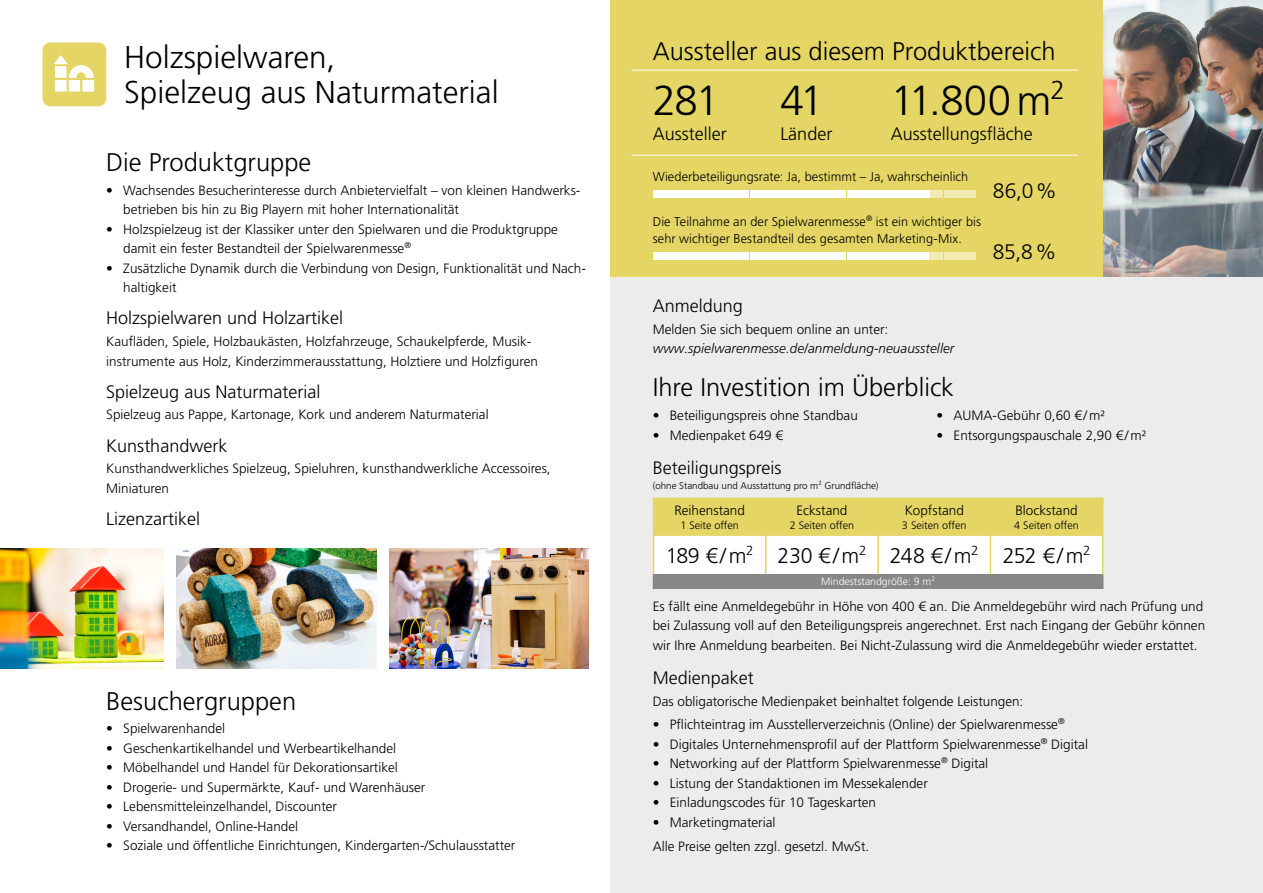
<style>
.page{position:relative;width:1263px;height:893px;background:#fff}
.page>*{position:absolute;margin:0;border:0;box-sizing:border-box;transform-origin:0 0}
._01_VS_Titel_28pt{font:300 42px "Frutiger LT Pro";letter-spacing:-.035em;color:#000}
._11_RS_Titel_21pt{font:300 31.5px "Frutiger LT Pro";color:#000}
._12_RS_Head_17pt{font:300 25.5px "Frutiger LT Pro";color:#000}
._13_RS_Head_12pt{font:300 21.3px "Frutiger LT Pro";letter-spacing:-.025em;color:#000}
._07_VS_Kontakt_8_5pt{font:300 21px "Frutiger LT Pro";color:#000}
._13_RS_Head_12pt-2{font:300 18px "Frutiger LT Pro";color:#000}
._15_RS_Body_Liste_9p{font:300 13.5px/19.5px "Frutiger LT Pro";color:#000}
._14_RS_Body_9pt{font:300 13.5px/19.5px "Frutiger LT Pro";color:#000}
._14_RS_Body_9pt-2{font:italic 300 13.5px/19.5px "Frutiger LT Pro";letter-spacing:.005em;color:#000}
._13_RS_Head_12pt-3{font:300 13.5px "Frutiger LT Pro";color:#000}
._07_VS_Kontakt_8_5pt-2{font:300 12.75px/16.5px "Frutiger LT Pro";letter-spacing:.005em;color:#000}
._14_RS_Body_9pt-3{font:300 10.8px "Frutiger LT Pro";color:#000}
.t1{font:300 10.5px "Frutiger LT Pro";color:#fff}
._16_RS_Text_6_5pt{font:300 9.75px "Frutiger LT Pro";color:#000}
.s1{font-style:normal}
</style>
<div class="page">
<div style="left:610px;top:0;width:653px;height:893px;background:#ececed"></div>
<div style="left:610px;top:0;width:653px;height:276px;background:#e4d565"></div>
<div style="left:653px;top:191px;width:32px;height:7px;background:#fff"></div>
<div style="left:685px;top:191px;width:32px;height:7px;background:#fff"></div>
<div style="left:717px;top:191px;width:32px;height:7px;background:#fff"></div>
<div style="left:750px;top:191px;width:32px;height:7px;background:#fff"></div>
<div style="left:782px;top:191px;width:32px;height:7px;background:#fff"></div>
<div style="left:814px;top:191px;width:32px;height:7px;background:#fff"></div>
<div style="left:847px;top:191px;width:31px;height:7px;background:#fff"></div>
<div style="left:879px;top:191px;width:32px;height:7px;background:#fff"></div>
<div style="left:911px;top:191px;width:32px;height:7px;background:#fff"></div>
<div style="left:930px;top:191px;width:45px;height:7px;background:#f1eab2"></div>
<div style="left:653px;top:252px;width:32px;height:7px;background:#fff"></div>
<div style="left:685px;top:252px;width:32px;height:7px;background:#fff"></div>
<div style="left:717px;top:252px;width:32px;height:7px;background:#fff"></div>
<div style="left:750px;top:252px;width:32px;height:7px;background:#fff"></div>
<div style="left:782px;top:252px;width:32px;height:7px;background:#fff"></div>
<div style="left:814px;top:252px;width:32px;height:7px;background:#fff"></div>
<div style="left:847px;top:252px;width:31px;height:7px;background:#fff"></div>
<div style="left:879px;top:252px;width:32px;height:7px;background:#fff"></div>
<div style="left:911px;top:252px;width:32px;height:7px;background:#fff"></div>
<div style="left:929px;top:252px;width:46px;height:7px;background:#f1eab2"></div>
<hr style="left:631px;top:70px;width:447px;height:1px;background:#fff">
<hr style="left:631px;top:155px;width:447px;height:1px;background:#fff">
<img style="left:0;top:549px;width:164px;height:119px">
<img style="left:176px;top:549px;width:200px;height:119px">
<img style="left:389px;top:549px;width:200px;height:119px">
<svg style="left:43px;top:43px;width:63px;height:63px"></svg>
<img style="left:1103px;top:0;width:160px;height:276px">
<svg style="left:653px;top:498px;width:450px;height:91px;background:#dfd9aa"></svg>
<hr style="left:653px;top:498px;width:1px;height:38px;background:#e4d565">
<hr style="left:765px;top:498px;width:1px;height:38px;background:#e4d565">
<hr style="left:877px;top:498px;width:2px;height:38px;background:#e4d565">
<hr style="left:990px;top:498px;width:1px;height:38px;background:#e4d565">
<hr style="left:1102px;top:498px;width:1px;height:38px;background:#e4d565">
<hr style="left:653px;top:536px;width:1px;height:38px;background:#e4d565">
<hr style="left:765px;top:536px;width:1px;height:38px;background:#e4d565">
<hr style="left:877px;top:536px;width:2px;height:38px;background:#e4d565">
<hr style="left:990px;top:536px;width:1px;height:38px;background:#e4d565">
<hr style="left:1102px;top:536px;width:1px;height:38px;background:#e4d565">
<p class="_11_RS_Titel_21pt" style="left:124px;top:39px;width:213px">Holzspielwaren,</p>
<p class="_12_RS_Head_17pt" style="left:653px;top:37px;width:404px">Aussteller aus diesem Produktbereich</p>
<p class="_11_RS_Titel_21pt" style="left:124px;top:74px;width:376px">Spielzeug aus Naturmaterial</p>
<p class="_01_VS_Titel_28pt" style="left:653px;top:76px;width:68px">281</p>
<p class="_01_VS_Titel_28pt" style="left:780px;top:76px;width:45px">41</p>
<p class="_01_VS_Titel_28pt" style="left:891px;top:76px;width:176px">11.800m<sup>2</sup></p>
<p class="_13_RS_Head_12pt-2" style="left:653px;top:123px;width:75px">Aussteller</p>
<p class="_13_RS_Head_12pt-2" style="left:780px;top:123px;width:54px">Länder</p>
<p class="_13_RS_Head_12pt-2" style="left:891px;top:123px;width:144px">Ausstellungsfläche</p>
<p class="_12_RS_Head_17pt" style="left:106px;top:147px;width:207px">Die Produktgruppe</p>
<p class="_15_RS_Body_Liste_9p" style="left:123px;top:180px;width:459px;text-indent:-17px">• Wachsendes Besucherinteresse durch Anbietervielfalt – von kleinen Handwerks&shy;betrieben bis hin zu Big Playern mit hoher Internationalität</p>
<p class="_15_RS_Body_Liste_9p" style="left:123px;top:219px;width:436px;text-indent:-17px">• Holzspielzeug ist der Klassiker unter den Spielwaren und die Produktgruppe damit ein fester Bestandteil der Spielwarenmesse<sup>®</sup></p>
<p class="_15_RS_Body_Liste_9p" style="left:123px;top:258px;width:464px;text-indent:-17px">• Zusätzliche Dynamik durch die Verbindung von Design, Funktionalität und Nach&shy;haltigkeit</p>
<p class="_13_RS_Head_12pt-2" style="left:106px;top:308px;width:238px">Holzspielwaren und Holzartikel</p>
<p class="_14_RS_Body_9pt" style="left:106px;top:332px;width:433px">Kaufläden, Spiele, Holzbaukästen, Holzfahrzeuge, Schaukelpferde, Musik&shy;instrumente aus Holz, Kinderzimmerausstattung, Holztiere und Holzfiguren</p>
<p class="_13_RS_Head_12pt-2" style="left:106px;top:381px;width:216px">Spielzeug aus Naturmaterial</p>
<p class="_14_RS_Body_9pt" style="left:106px;top:405px;width:384px">Spielzeug aus Pappe, Kartonage, Kork und anderem Naturmaterial</p>
<p class="_13_RS_Head_12pt-2" style="left:106px;top:435px;width:123px">Kunsthandwerk</p>
<p class="_14_RS_Body_9pt" style="left:106px;top:459px;width:446px">Kunsthandwerkliches Spielzeug, Spieluhren, kunsthandwerkliche Accessoires,<br>Miniaturen</p>
<p class="_13_RS_Head_12pt-2" style="left:106px;top:508px;width:95px">Lizenzartikel</p>
<p class="_12_RS_Head_17pt" style="left:106px;top:686px;width:191px">Besuchergruppen</p>
<p class="_15_RS_Body_Liste_9p" style="left:106px;top:719px;width:120px">• Spielwarenhandel</p>
<p class="_15_RS_Body_Liste_9p" style="left:106px;top:739px;width:291px">• Geschenkartikelhandel und Werbeartikelhandel</p>
<p class="_15_RS_Body_Liste_9p" style="left:106px;top:758px;width:293px">• Möbelhandel und Handel für Dekorationsartikel</p>
<p class="_15_RS_Body_Liste_9p" style="left:106px;top:778px;width:321px">• Drogerie- und Supermärkte, Kauf- und Warenhäuser</p>
<p class="_15_RS_Body_Liste_9p" style="left:106px;top:797px;width:232px">• Lebensmitteleinzelhandel, Discounter</p>
<p class="_15_RS_Body_Liste_9p" style="left:106px;top:817px;width:193px">• Versandhandel, Online-Handel</p>
<p class="_15_RS_Body_Liste_9p" style="left:106px;top:836px;width:411px">• Soziale und öffentliche Einrichtungen, Kindergarten-/Schulausstatter</p>
<p class="_07_VS_Kontakt_8_5pt-2" style="left:653px;top:169px;width:317px">Wiederbeteiligungsrate: Ja, bestimmt – Ja, wahrscheinlich</p>
<p class="_07_VS_Kontakt_8_5pt-2" style="left:653px;top:214px;width:330px">Die Teilnahme an der Spielwarenmesse<sup>®</sup> ist ein wichtiger bis sehr wichtiger Bestandteil des gesamten Marketing-Mix.</p>
<p class="_07_VS_Kontakt_8_5pt" style="left:993px;top:178px;width:66px">86,0%</p>
<p class="_07_VS_Kontakt_8_5pt" style="left:993px;top:240px;width:65px">85,8%</p>
<p class="_13_RS_Head_12pt-2" style="left:653px;top:296px;width:92px">Anmeldung</p>
<p class="_14_RS_Body_9pt-2" style="left:653px;top:320px;width:303px"><span class="s1">Melden Sie sich bequem online an unter: </span>www.spielwarenmesse.de/anmeldung-neuaussteller</p>
<p class="_12_RS_Head_17pt" style="left:653px;top:373px;width:303px">Ihre Investition im Überblick</p>
<p class="_15_RS_Body_Liste_9p" style="left:653px;top:406px;width:207px">• Beteiligungspreis ohne Standbau</p>
<p class="_15_RS_Body_Liste_9p" style="left:653px;top:425px;width:132px">• Medienpaket 649 €</p>
<p class="_15_RS_Body_Liste_9p" style="left:936px;top:406px;width:170px">• AUMA-Gebühr 0,60 €/m²</p>
<p class="_15_RS_Body_Liste_9p" style="left:936px;top:425px;width:211px">• Entsorgungspauschale 2,90 €/m²</p>
<p class="_13_RS_Head_12pt-2" style="left:653px;top:457px;width:130px">Beteiligungspreis</p>
<p class="_16_RS_Text_6_5pt" style="left:653px;top:480px;width:227px">(ohne Standbau und Ausstattung pro m<sup>2</sup> Grundfläche)</p>
<p class="_13_RS_Head_12pt-3" style="left:674px;top:502px;width:72px">Reihenstand</p>
<p class="_14_RS_Body_9pt-3" style="left:680px;top:519px;width:60px">1 Seite offen</p>
<p class="_13_RS_Head_12pt-3" style="left:796px;top:502px;width:53px">Eckstand</p>
<p class="_14_RS_Body_9pt-3" style="left:790px;top:519px;width:66px">2 Seiten offen</p>
<p class="_13_RS_Head_12pt-3" style="left:905px;top:502px;width:61px">Kopfstand</p>
<p class="_14_RS_Body_9pt-3" style="left:902px;top:519px;width:66px">3 Seiten offen</p>
<p class="_13_RS_Head_12pt-3" style="left:1015px;top:502px;width:64px">Blockstand</p>
<p class="_14_RS_Body_9pt-3" style="left:1014px;top:519px;width:66px">4 Seiten offen</p>
<p class="_13_RS_Head_12pt" style="left:666px;top:543px;width:89px">189 €/m<sup>2</sup></p>
<p class="_13_RS_Head_12pt" style="left:777px;top:543px;width:90px">230 €/m<sup>2</sup></p>
<p class="_13_RS_Head_12pt" style="left:890px;top:543px;width:90px">248 €/m<sup>2</sup></p>
<p class="_13_RS_Head_12pt" style="left:1003px;top:543px;width:89px">252 €/m<sup>2</sup></p>
<p class="t1" style="left:821px;top:576px;width:115px">Mindeststandgröße: 9 m<sup>2</sup></p>
<p class="_14_RS_Body_9pt" style="left:653px;top:596px;width:554px">Es fällt eine Anmeldegebühr in Höhe von 400 € an. Die Anmeldegebühr wird nach Prüfung und bei Zulassung voll auf den Beteiligungspreis angerechnet. Erst nach Eingang der Gebühr können wir Ihre Anmeldung bearbeiten. Bei Nicht-Zulassung wird die Anmeldegebühr wieder erstattet.</p>
<p class="_13_RS_Head_12pt-2" style="left:653px;top:667px;width:103px">Medienpaket</p>
<p class="_14_RS_Body_9pt" style="left:653px;top:691px;width:372px">Das obligatorische Medienpaket beinhaltet folgende Leistungen:</p>
<p class="_15_RS_Body_Liste_9p" style="left:653px;top:715px;width:413px">• Pflichteintrag im Ausstellerverzeichnis (Online) der Spielwarenmesse<sup>®</sup></p>
<p class="_15_RS_Body_Liste_9p" style="left:653px;top:735px;width:437px">• Digitales Unternehmensprofil auf der Plattform Spielwarenmesse<sup>®</sup> Digital</p>
<p class="_15_RS_Body_Liste_9p" style="left:653px;top:754px;width:337px">• Networking auf der Plattform Spielwarenmesse<sup>®</sup> Digital</p>
<p class="_15_RS_Body_Liste_9p" style="left:653px;top:774px;width:277px">• Listung der Standaktionen im Messekalender</p>
<p class="_15_RS_Body_Liste_9p" style="left:653px;top:793px;width:225px">• Einladungscodes für 10 Tageskarten</p>
<p class="_15_RS_Body_Liste_9p" style="left:653px;top:813px;width:124px">• Marketingmaterial</p>
<p class="_15_RS_Body_Liste_9p" style="left:653px;top:836px;width:218px">Alle Preise gelten zzgl. gesetzl. MwSt.</p>
</div>
